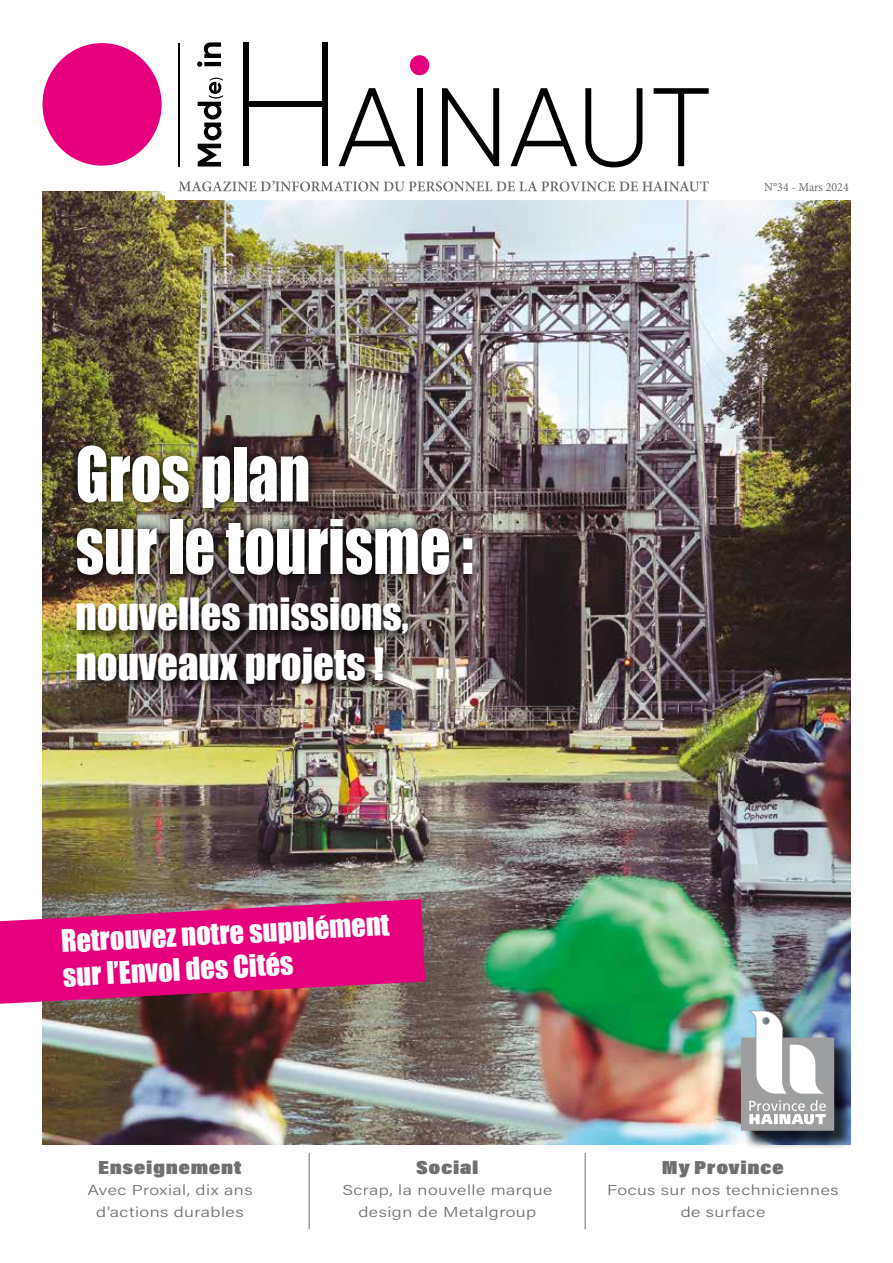
<style>
.page{position:relative;width:893px;height:1263px;background:#fff}
.page>*{position:absolute;margin:0;border:0;box-sizing:border-box;transform-origin:0 0}
.t1{font:69.45px/72.4px "Impact";color:#fff;scale:.87 1}
.t2{font:40.95px/49.1px "Impact";color:#fff}
.t3{font:28.5px/34.2px "Impact";color:#fff}
.t4{font:19.2px "Acumin Variable Concept";letter-spacing:.025em;color:#706f6f;scale:1.25 1}
.t5{font:14.4px/21.6px "Acumin Variable Concept";letter-spacing:.025em;color:#706f6f;text-align:center;scale:1.25 1}
.t6{font:12.3px "Minion Pro";color:#706f6f}
</style>
<div class="page">
<img style="left:43px;top:191px;width:807px;height:953px">
<div style="left:165px;top:172px;width:685px;height:28px;background:#fff"></div>
<svg style="left:339px;top:88px;width:66px;height:78px"></svg>
<div style="left:417px;top:88px;width:6px;height:78px;background:#000"></div>
<svg style="left:442px;top:88px;width:57px;height:78px"></svg>
<svg style="left:510px;top:88px;width:67px;height:78px"></svg>
<svg style="left:585px;top:88px;width:57px;height:79px"></svg>
<svg style="left:654px;top:88px;width:55px;height:78px"></svg>
<svg style="left:198px;top:78px;width:25px;height:89px"></svg>
<svg style="left:197px;top:42px;width:24px;height:25px"></svg>
<div style="left:43px;top:43px;width:119px;height:123px;background:#e6007d;border-radius:50%"></div>
<svg style="left:178px;top:181px;width:531px;height:10px"></svg>
<hr style="left:179px;top:43px;width:1px;height:124px;background:#000">
<div style="left:410px;top:55px;width:19px;height:20px;background:#e6007d;border-radius:50%"></div>
<div style="left:243px;top:43px;width:6px;height:123px;background:#000"></div>
<div style="left:322px;top:43px;width:6px;height:123px;background:#000"></div>
<div style="left:246px;top:101px;width:80px;height:6px;background:#000"></div>
<div style="left:744px;top:1013px;width:109px;height:136px;background:#000;opacity:.75"></div>
<div style="left:741px;top:1037px;width:93px;height:94px;background:#9c9e9f"></div>
<svg style="left:749px;top:1100px;width:77px;height:24px"></svg>
<svg style="left:749px;top:1010px;width:77px;height:84px"></svg>
<hr style="left:309px;top:1153px;width:1px;height:76px;background:#706f6f">
<hr style="left:585px;top:1153px;width:1px;height:76px;background:#706f6f">
<img style="left:66px;top:435px;width:417px;height:150px">
<div style="left:75px;top:596px;width:345px;height:99px;background:#000;opacity:.75"></div>
<svg style="left:0;top:899px;width:425px;height:105px;background:#d21979"></svg>
<p class="t6" style="left:764px;top:179px;width:86px">N°34 - Mars 2024</p>
<h1 class="t1" style="left:76px;top:436px;width:459px">Gros plan<br>sur le tourisme :</h1>
<h2 class="t2" style="left:76px;top:589px;width:335px">nouvelles missions, nouveaux projets !</h2>
<h3 class="t3" style="left:60px;top:923px;width:330px;rotate:-3deg">Retrouvez notre supplément sur l’Envol des Cités</h3>
<h3 class="t4" style="left:98px;top:1154px;width:116px">Enseignement</h3>
<p class="t5" style="left:87px;top:1179px;width:134px">Avec Proxial, dix ans d’actions durables</p>
<h3 class="t4" style="left:416px;top:1154px;width:51px">Social</h3>
<p class="t5" style="left:342px;top:1179px;width:169px">Scrap, la nouvelle marque design de Metalgroup</p>
<h3 class="t4" style="left:662px;top:1154px;width:99px">My Province</h3>
<p class="t5" style="left:607px;top:1179px;width:187px">Focus sur nos techniciennes de surface</p>
</div>
